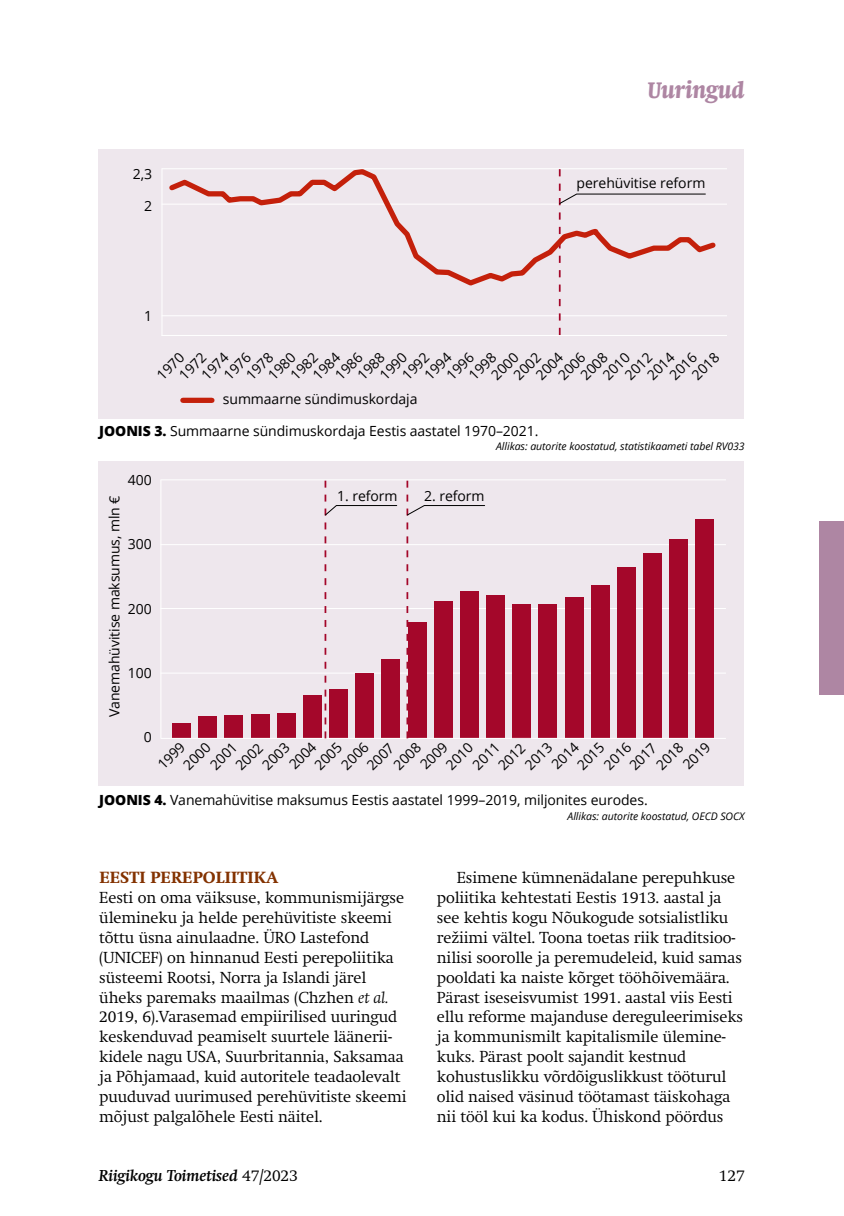
<style>
.page{position:relative;width:844px;height:1216px;background:#fff}
.page>*{position:absolute;margin:0;border:0;box-sizing:border-box;transform-origin:0 0}
.t1{font:italic 700 condensed 24.5px "Swift";letter-spacing:-.005em;color:#ae86a3}
.t2{font:300 15.75px/19.8px "Swift";letter-spacing:-.005em;color:#000}
.t3{font:italic 700 15.75px "Swift";letter-spacing:-.005em;color:#000}
.t4{font:800 15.75px "Swift";letter-spacing:.01em;color:#833200}
.t5{font:14px "Open Sans";letter-spacing:-.005em;color:#000}
.t6{font:italic 10.5px "Open Sans";letter-spacing:-.005em;color:#000}
.s1{font-weight:800}
.s2{font-style:italic}
.s3{font-weight:300;font-style:normal}
</style>
<div class="page">
<div style="left:99px;top:149px;width:645px;height:269px;background:#eee7ed"></div>
<hr style="left:161px;top:169px;width:1px;height:167px;background:#fff">
<hr style="left:161px;top:168px;width:565px;height:1px;background:#fff">
<hr style="left:161px;top:204px;width:565px;height:1px;background:#fff">
<hr style="left:161px;top:315px;width:565px;height:1px;background:#fff">
<hr style="left:161px;top:335px;width:565px;height:1px;background:#fff">
<div style="left:183px;top:397px;width:29px;height:6px;background:#c4200b"></div>
<svg style="left:169px;top:169px;width:547px;height:119px"></svg>
<div style="left:99px;top:461px;width:645px;height:324px;background:#eee7ed"></div>
<hr style="left:160px;top:480px;width:1px;height:258px;background:#fff">
<hr style="left:160px;top:479px;width:565px;height:1px;background:#fff">
<hr style="left:160px;top:544px;width:565px;height:1px;background:#fff">
<hr style="left:160px;top:608px;width:565px;height:1px;background:#fff">
<hr style="left:160px;top:672px;width:565px;height:1px;background:#fff">
<div style="left:695px;top:519px;width:18px;height:219px;background:#a4072a"></div>
<div style="left:669px;top:539px;width:18px;height:199px;background:#a4072a"></div>
<div style="left:643px;top:553px;width:18px;height:185px;background:#a4072a"></div>
<div style="left:617px;top:567px;width:18px;height:171px;background:#a4072a"></div>
<div style="left:591px;top:585px;width:18px;height:153px;background:#a4072a"></div>
<div style="left:564px;top:597px;width:19px;height:141px;background:#a4072a"></div>
<div style="left:538px;top:604px;width:19px;height:134px;background:#a4072a"></div>
<div style="left:512px;top:604px;width:18px;height:134px;background:#a4072a"></div>
<div style="left:486px;top:595px;width:18px;height:143px;background:#a4072a"></div>
<div style="left:381px;top:659px;width:19px;height:79px;background:#a4072a"></div>
<div style="left:303px;top:696px;width:18px;height:42px;background:#a4072a"></div>
<div style="left:277px;top:713px;width:18px;height:25px;background:#a4072a"></div>
<div style="left:251px;top:714px;width:18px;height:24px;background:#a4072a"></div>
<div style="left:225px;top:716px;width:18px;height:22px;background:#a4072a"></div>
<div style="left:199px;top:716px;width:18px;height:22px;background:#a4072a"></div>
<div style="left:172px;top:723px;width:19px;height:15px;background:#a4072a"></div>
<hr style="left:160px;top:738px;width:565px;height:1px;background:#fff">
<svg style="left:324px;top:480px;width:73px;height:258px"></svg>
<svg style="left:406px;top:480px;width:79px;height:258px"></svg>
<div style="left:819px;top:521px;width:24px;height:173px;background:#ae86a3"></div>
<p class="t5" style="left:133px;top:165px;width:21px">2,3</p>
<p class="t5" style="left:144px;top:196px;width:10px">2</p>
<p class="t5" style="left:144px;top:306px;width:10px">1</p>
<h1 class="t1" style="left:647px;top:76px;width:98px">Uuringud</h1>
<p class="t5" style="left:576px;top:173px;width:130px">perehüvitise reform</p>
<p class="t5" style="left:197px;top:370px;width:33px;rotate:-45deg">1974</p>
<p class="t5" style="left:308px;top:370px;width:33px;rotate:-45deg">1984</p>
<p class="t5" style="left:420px;top:370px;width:33px;rotate:-45deg">1994</p>
<p class="t5" style="left:531px;top:370px;width:33px;rotate:-45deg">2004</p>
<p class="t5" style="left:642px;top:370px;width:33px;rotate:-45deg">2014</p>
<p class="t5" style="left:152px;top:370px;width:33px;rotate:-45deg">1970</p>
<p class="t5" style="left:219px;top:370px;width:33px;rotate:-45deg">1976</p>
<p class="t5" style="left:264px;top:370px;width:33px;rotate:-45deg">1980</p>
<p class="t5" style="left:331px;top:370px;width:33px;rotate:-45deg">1986</p>
<p class="t5" style="left:375px;top:370px;width:33px;rotate:-45deg">1990</p>
<p class="t5" style="left:442px;top:370px;width:33px;rotate:-45deg">1996</p>
<p class="t5" style="left:486px;top:370px;width:33px;rotate:-45deg">2000</p>
<p class="t5" style="left:553px;top:370px;width:33px;rotate:-45deg">2006</p>
<p class="t5" style="left:598px;top:370px;width:33px;rotate:-45deg">2010</p>
<p class="t5" style="left:665px;top:370px;width:33px;rotate:-45deg">2016</p>
<p class="t5" style="left:241px;top:370px;width:33px;rotate:-45deg">1978</p>
<p class="t5" style="left:353px;top:370px;width:33px;rotate:-45deg">1988</p>
<p class="t5" style="left:464px;top:370px;width:33px;rotate:-45deg">1998</p>
<p class="t5" style="left:576px;top:370px;width:33px;rotate:-45deg">2008</p>
<p class="t5" style="left:687px;top:370px;width:33px;rotate:-45deg">2018</p>
<p class="t5" style="left:175px;top:370px;width:33px;rotate:-45deg">1972</p>
<p class="t5" style="left:286px;top:370px;width:33px;rotate:-45deg">1982</p>
<p class="t5" style="left:397px;top:370px;width:33px;rotate:-45deg">1992</p>
<p class="t5" style="left:509px;top:370px;width:33px;rotate:-45deg">2002</p>
<p class="t5" style="left:620px;top:370px;width:33px;rotate:-45deg">2012</p>
<p class="t5" style="left:223px;top:390px;width:196px">summaarne sündimuskordaja</p>
<p class="t5" style="left:99px;top:421px;width:440px"><span class="s1">JOONIS 3.</span> Summaarne sündimuskordaja Eestis aastatel 1970–2021.</p>
<p class="t6" style="left:496px;top:439px;width:250px">Allikas: autorite koostatud, statistikaameti tabel RV033</p>
<p class="t5" style="left:128px;top:470px;width:25px">400</p>
<p class="t5" style="left:105px;top:717px;width:223px;rotate:-90deg">Vanemahüvitise maksumus, mln €</p>
<p class="t5" style="left:128px;top:535px;width:25px">300</p>
<p class="t5" style="left:128px;top:599px;width:25px">200</p>
<p class="t5" style="left:128px;top:663px;width:25px">100</p>
<p class="t5" style="left:337px;top:486px;width:62px">1. reform</p>
<p class="t5" style="left:424px;top:486px;width:62px">2. reform</p>
<p class="t5" style="left:144px;top:727px;width:10px">0</p>
<p class="t5" style="left:205px;top:760px;width:33px;rotate:-45deg">2001</p>
<p class="t5" style="left:231px;top:761px;width:33px;rotate:-45deg">2002</p>
<p class="t5" style="left:258px;top:760px;width:33px;rotate:-45deg">2003</p>
<p class="t5" style="left:284px;top:760px;width:33px;rotate:-45deg">2004</p>
<p class="t5" style="left:468px;top:760px;width:33px;rotate:-45deg">2011</p>
<p class="t5" style="left:493px;top:761px;width:33px;rotate:-45deg">2012</p>
<p class="t5" style="left:520px;top:760px;width:33px;rotate:-45deg">2013</p>
<p class="t5" style="left:547px;top:760px;width:33px;rotate:-45deg">2014</p>
<p class="t5" style="left:153px;top:760px;width:33px;rotate:-45deg">1999</p>
<p class="t5" style="left:416px;top:760px;width:33px;rotate:-45deg">2009</p>
<p class="t5" style="left:678px;top:760px;width:33px;rotate:-45deg">2019</p>
<p class="t5" style="left:310px;top:760px;width:33px;rotate:-45deg">2005</p>
<p class="t5" style="left:337px;top:760px;width:33px;rotate:-45deg">2006</p>
<p class="t5" style="left:572px;top:760px;width:33px;rotate:-45deg">2015</p>
<p class="t5" style="left:599px;top:760px;width:33px;rotate:-45deg">2016</p>
<p class="t5" style="left:362px;top:761px;width:33px;rotate:-45deg">2007</p>
<p class="t5" style="left:389px;top:760px;width:33px;rotate:-45deg">2008</p>
<p class="t5" style="left:624px;top:761px;width:33px;rotate:-45deg">2017</p>
<p class="t5" style="left:651px;top:760px;width:33px;rotate:-45deg">2018</p>
<p class="t5" style="left:441px;top:760px;width:33px;rotate:-45deg">2010</p>
<p class="t5" style="left:179px;top:760px;width:33px;rotate:-45deg">2000</p>
<p class="t5" style="left:99px;top:790px;width:550px"><span class="s1">JOONIS 4.</span> Vanemahüvitise maksumus Eestis aastatel 1999–2019, miljonites eurodes.</p>
<p class="t6" style="left:567px;top:808px;width:178px">Allikas: autorite koostatud, OECD SOCX</p>
<p class="t4" style="left:99px;top:868px;width:180px">EESTI PEREPOLIITIKA</p>
<p class="t2" style="left:99px;top:888px;width:309px">Eesti on oma väiksuse, kommunismijärgse ülemineku ja helde perehüvitiste skeemi tõttu üsna ainulaadne. ÜRO Lastefond (UNICEF) on hinnanud Eesti perepoliitika süsteemi Rootsi, Norra ja Islandi järel üheks paremaks maailmas (Chzhen <span class="s2">et al.<br></span>2019, 6).Varasemad empiirilised uuringud keskenduvad peamiselt suurtele läänerii&shy;kidele nagu USA, Suurbritannia, Saksamaa ja Põhjamaad, kuid autoritele teadaolevalt puuduvad uurimused perehüvitiste skeemi mõjust palgalõhele Eesti näitel.</p>
<p class="t2" style="left:437px;top:868px;width:308px;text-indent:20px">Esimene kümnenädalane perepuhkuse poliitika kehtestati Eestis 1913. aastal ja see kehtis kogu Nõukogude sotsialistliku režiimi vältel. Toona toetas riik traditsioo&shy;nilisi soorolle ja peremudeleid, kuid samas pooldati ka naiste kõrget tööhõivemäära.<br>Pärast iseseisvumist 1991. aastal viis Eesti ellu reforme majanduse dereguleerimiseks ja kommunismilt kapitalismile ülemine&shy;kuks. Pärast poolt sajandit kestnud kohustuslikku võrdõiguslikkust tööturul olid naised väsinud töötamast täiskohaga nii tööl kui ka kodus. Ühiskond pöördus</p>
<p class="t3" style="left:99px;top:1166px;width:200px">Riigikogu Toimetised <span class="s3">47/2023</span></p>
<p class="t2" style="left:718px;top:1165px;width:27px">127</p>
</div>
